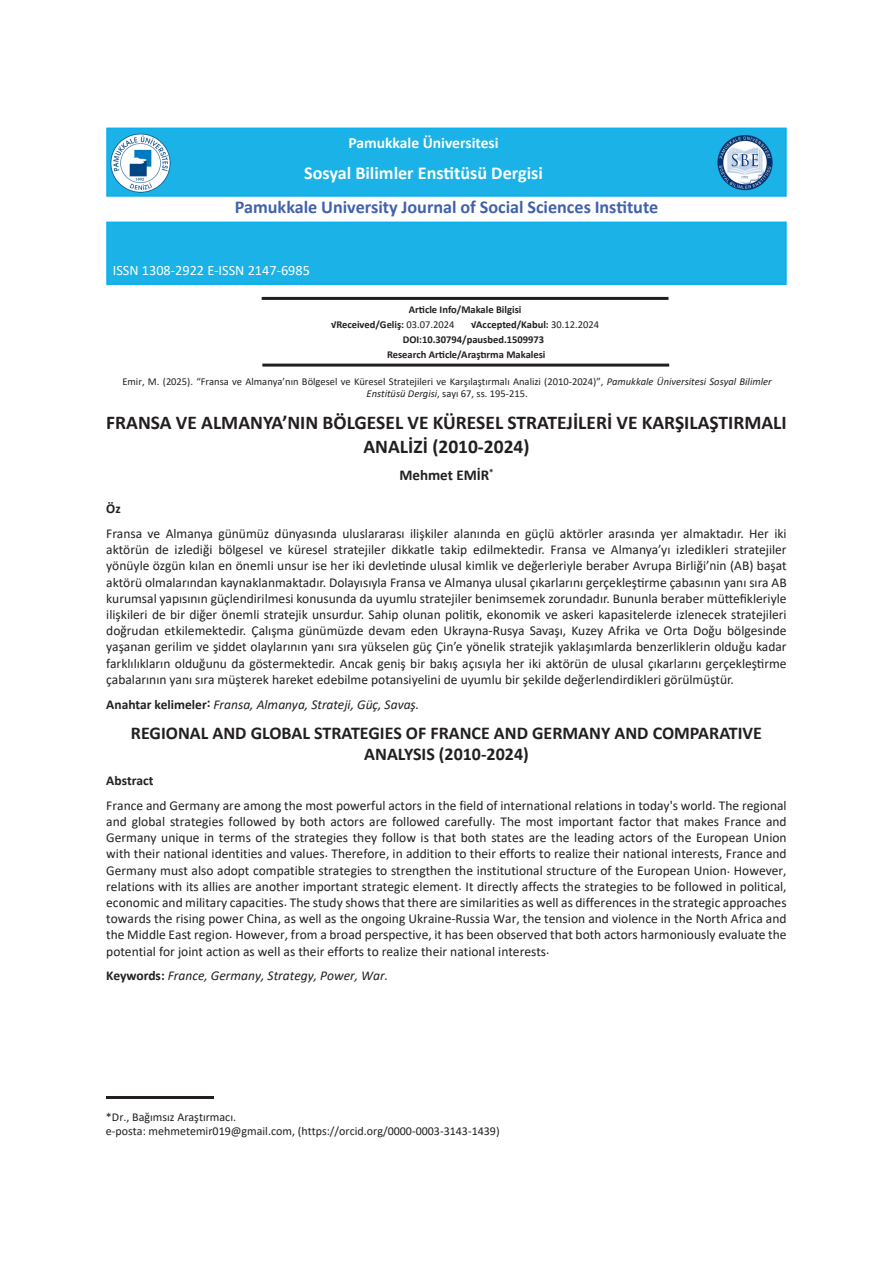
<style>
.page{position:relative;width:893px;height:1263px;background:#fff}
.page>*{position:absolute;margin:0;border:0;box-sizing:border-box;transform-origin:0 0}
.t1{font:700 19.5px/23.4px "Calibri";color:#231f20;text-align:center}
.t2{font:700 18.15px "Calibri";color:#4161ad}
.t3{font:700 18.15px "Calibri";color:#fff}
.t4{font:700 18px/21.6px "Calibri";color:#231f20;text-align:center}
.t5{font:700 15.6px "Calibri";color:#fff}
.t6{font:700 15px "Calibri";color:#231f20}
.t7{font:14.25px "Calibri";color:#fff}
.t8{font:13.5px/16.2px "Calibri";color:#231f20;text-align:justify}
.t9{font:italic 13.5px "Calibri";color:#231f20}
.t10{font:700 13.5px "Calibri";color:#231f20}
.t11{font:12px/13.5px "Calibri";color:#231f20}
.t12{font:10.5px/12px "Calibri";color:#231f20;text-align:center}
.t13{font:700 10.5px/15px "Calibri";color:#231f20}
.s1{font-weight:400}
.s2{font-style:italic}
.s3{font-weight:700;font-style:normal}
</style>
<div class="page">
<hr style="left:106px;top:1096px;width:107px;height:3px;background:#231f20">
<hr style="left:262px;top:297px;width:406px;height:3px;background:#231f20">
<hr style="left:262px;top:364px;width:407px;height:3px;background:#231f20">
<div style="left:106px;top:222px;width:681px;height:63px;background:#1ab2e7;border:1px solid #00aeef"></div>
<div style="left:106px;top:128px;width:681px;height:69px;background:#1ab2e7;border:1px solid #00aeef"></div>
<img style="left:717px;top:135px;width:56px;height:56px">
<img style="left:111px;top:133px;width:59px;height:59px">
<p class="t5" style="left:348px;top:131px;width:152px">Pamukkale Üniversitesi</p>
<h2 class="t3" style="left:304px;top:160px;width:240px">Sosyal Bilimler Enstitüsü Dergisi</h2>
<h2 class="t2" style="left:235px;top:194px;width:425px">Pamukkale University Journal of Social Sciences Institute</h2>
<p class="t7" style="left:113px;top:260px;width:199px">ISSN 1308-2922 E-ISSN 2147-6985</p>
<p class="t13" style="left:331px;top:302px;width:192px;text-indent:78px">Article Info/Makale Bilgisi √Received/Geliş: <span class="s1">03.07.2024</span></p>
<p class="t13" style="left:471px;top:317px;width:129px">√Accepted/Kabul: <span class="s1">30.12.2024</span></p>
<p class="t13" style="left:403px;top:332px;width:143px">DOI:10.30794/pausbed.1509973</p>
<p class="t13" style="left:387px;top:347px;width:160px">Research Article/Araştırma Makalesi</p>
<p class="t12" style="left:122px;top:375px;width:651px">Emir, M. (2025). “Fransa ve Almanya’nın Bölgesel ve Küresel Stratejileri ve Karşılaştırmalı Analizi (2010-2024)”, <span class="s2">Pamukkale Üniversitesi Sosyal Bilimler<br>Enstitüsü Dergisi</span>, sayı 67, ss. 195-215.</p>
<h1 class="t1" style="left:106px;top:411px;width:682px">FRANSA VE ALMANYA’NIN BÖLGESEL VE KÜRESEL STRATEJİLERİ VE KARŞILAŞTIRMALI<br>ANALİZİ (2010-2024)</h1>
<p class="t6" style="left:399px;top:464px;width:96px">Mehmet EMİR<sup>*</sup></p>
<p class="t10" style="left:106px;top:499px;width:16px">Öz</p>
<p class="t8" style="left:106px;top:525px;width:682px">Fransa ve Almanya günümüz dünyasında uluslararası ilişkiler alanında en güçlü aktörler arasında yer almaktadır. Her iki aktörün de izlediği bölgesel ve küresel stratejiler dikkatle takip edilmektedir. Fransa ve Almanya’yı izledikleri stratejiler yönüyle özgün kılan en önemli unsur ise her iki devletinde ulusal kimlik ve değerleriyle beraber Avrupa Birliği’nin (AB) başat aktörü olmalarından kaynaklanmaktadır. Dolayısıyla Fransa ve Almanya ulusal çıkarlarını gerçekleştirme çabasının yanı sıra AB kurumsal yapısının güçlendirilmesi konusunda da uyumlu stratejiler benimsemek zorundadır. Bununla beraber müttefikleriyle ilişkileri de bir diğer önemli stratejik unsurdur. Sahip olunan politik, ekonomik ve askeri kapasitelerde izlenecek stratejileri doğrudan etkilemektedir. Çalışma günümüzde devam eden Ukrayna-Rusya Savaşı, Kuzey Afrika ve Orta Doğu bölgesinde yaşanan gerilim ve şiddet olaylarının yanı sıra yükselen güç Çin’e yönelik stratejik yaklaşımlarda benzerliklerin olduğu kadar farklılıkların olduğunu da göstermektedir. Ancak geniş bir bakış açısıyla her iki aktörün de ulusal çıkarlarını gerçekleştirme çabalarının yanı sıra müşterek hareket edebilme potansiyelini de uyumlu bir şekilde değerlendirdikleri görülmüştür.</p>
<p class="t9" style="left:106px;top:695px;width:314px"><span class="s3">Anahtar kelimeler:</span> Fransa, Almanya, Strateji, Güç, Savaş.</p>
<h3 class="t4" style="left:131px;top:722px;width:632px">REGIONAL AND GLOBAL STRATEGIES OF FRANCE AND GERMANY AND COMPARATIVE<br>ANALYSIS (2010-2024)</h3>
<p class="t10" style="left:106px;top:771px;width:49px">Abstract</p>
<p class="t8" style="left:106px;top:797px;width:682px">France and Germany are among the most powerful actors in the field of international relations in today's world. The regional and global strategies followed by both actors are followed carefully. The most important factor that makes France and Germany unique in terms of the strategies they follow is that both states are the leading actors of the European Union with their national identities and values. Therefore, in addition to their efforts to realize their national interests, France and Germany must also adopt compatible strategies to strengthen the institutional structure of the European Union. However, relations with its allies are another important strategic element. It directly affects the strategies to be followed in political, economic and military capacities. The study shows that there are similarities as well as differences in the strategic approaches towards the rising power China, as well as the ongoing Ukraine-Russia War, the tension and violence in the North Africa and the Middle East region. However, from a broad perspective, it has been observed that both actors harmoniously evaluate the potential for joint action as well as their efforts to realize their national interests.</p>
<p class="t9" style="left:106px;top:966px;width:283px"><span class="s3">Keywords:</span> France, Germany, Strategy, Power, War.</p>
<p class="t11" style="left:106px;top:1110px;width:395px">*Dr., Bağımsız Araştırmacı.<br>e-posta: mehmetemir019@gmail.com, (https://orcid.org/0000-0003-3143-1439)</p>
</div>
